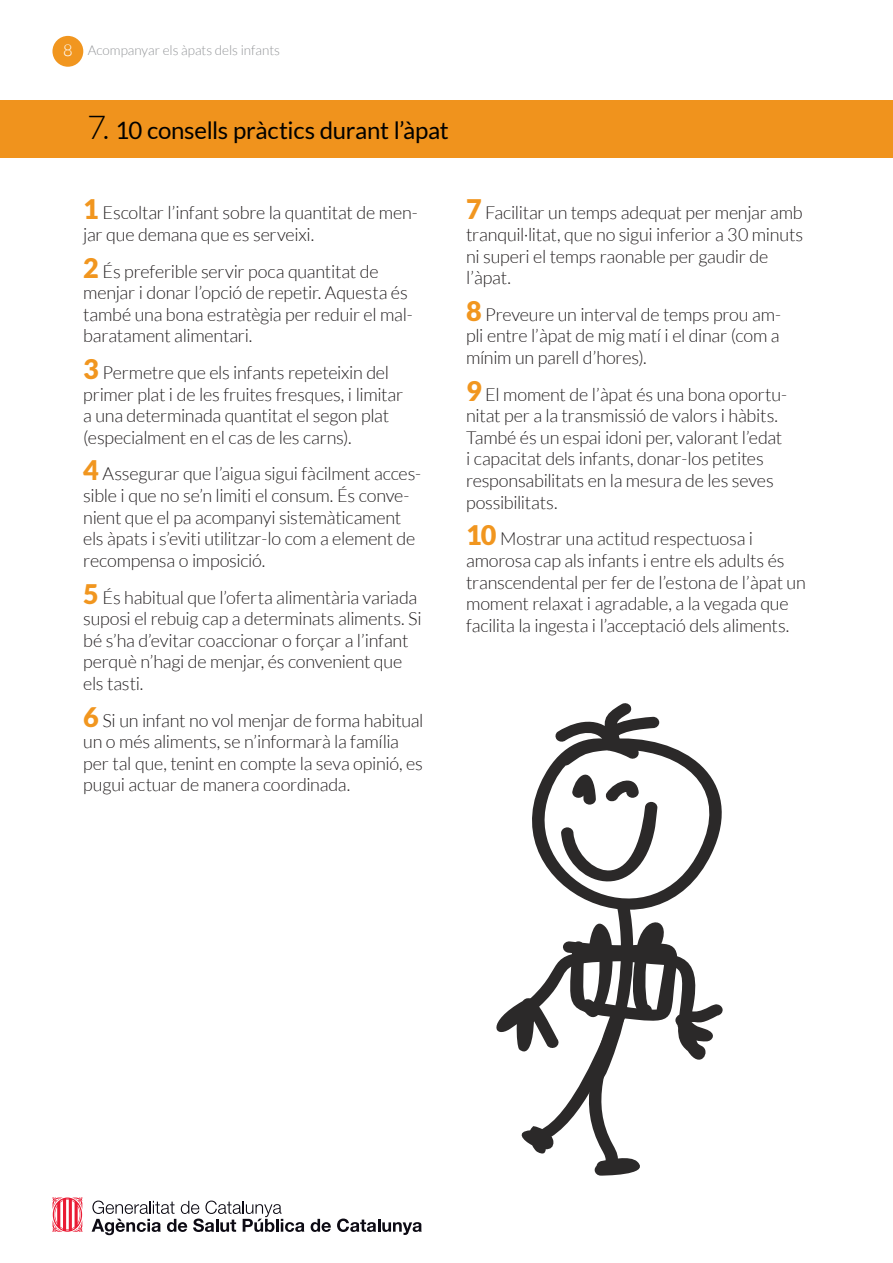
<style>
.page{position:relative;width:893px;height:1263px;background:#fff}
.page>*{position:absolute;margin:0;border:0;box-sizing:border-box;transform-origin:0 0}
.t1{font:24px "Lato";letter-spacing:-.015em;color:#000}
.t2{font:300 18px/21.6px "Lato";letter-spacing:-.015em;color:#231f20}
.t3{font:300 13.5px "Lato";color:#939598}
.s1{font-size:16.5px;color:#fff}
.s2{font-weight:300;font-size:33px}
.s3{font-weight:900;font-size:27px;color:#f1961f}
</style>
<div class="page">
<div style="left:52px;top:36px;width:31px;height:31px;background:#f1961f;border-radius:50%"></div>
<svg style="left:92px;top:1200px;width:212px;height:35px"></svg>
<svg style="left:311px;top:1219px;width:20px;height:13px"></svg>
<svg style="left:337px;top:1218px;width:85px;height:17px"></svg>
<svg style="left:52px;top:1197px;width:30px;height:35px"></svg>
<div style="left:0;top:100px;width:893px;height:58px;background:#f0931d"></div>
<svg style="left:553px;top:743px;width:144px;height:19px"></svg>
<svg style="left:555px;top:703px;width:104px;height:48px"></svg>
<svg style="left:496px;top:762px;width:227px;height:414px"></svg>
<p class="t3" style="left:63px;top:43px;width:218px"><span class="s1">8</span> Acompanyar els àpats dels infants</p>
<h1 class="t1" style="left:87px;top:117px;width:363px"><span class="s2">7.</span> 10 consells pràctics durant l’àpat</h1>
<p class="t2" style="left:83px;top:202px;width:336px"><span class="s3">1</span> Escoltar l’infant sobre la quantitat de men&shy;jar que demana que es serveixi.</p>
<p class="t2" style="left:83px;top:260px;width:331px"><span class="s3">2</span> És preferible servir poca quantitat de menjar i donar l’opció de repetir. Aquesta és també una bona estratègia per reduir el mal&shy;baratament alimentari.</p>
<p class="t2" style="left:83px;top:362px;width:322px"><span class="s3">3</span> Permetre que els infants repeteixin del primer plat i de les fruites fresques, i limitar a una determinada quantitat el segon plat (especialment en el cas de les carns).</p>
<p class="t2" style="left:83px;top:463px;width:339px"><span class="s3">4</span> Assegurar que l’aigua sigui fàcilment acces&shy;sible i que no se’n limiti el consum. És conve&shy;nient que el pa acompanyi sistemàticament els àpats i s’eviti utilitzar-lo com a element de recompensa o imposició.</p>
<p class="t2" style="left:83px;top:586px;width:340px"><span class="s3">5</span> És habitual que l’oferta alimentària variada suposi el rebuig cap a determinats aliments. Si bé s’ha d’evitar coaccionar o forçar a l’infant perquè n’hagi de menjar, és convenient que els tasti.</p>
<p class="t2" style="left:83px;top:709px;width:342px"><span class="s3">6</span> Si un infant no vol menjar de forma habitual un o més aliments, se n’informarà la família per tal que, tenint en compte la seva opinió, es pugui actuar de manera coordinada.</p>
<p class="t2" style="left:466px;top:202px;width:339px"><span class="s3">7</span> Facilitar un temps adequat per menjar amb tranquil·litat, que no sigui inferior a 30 minuts ni superi el temps raonable per gaudir de l’àpat.</p>
<p class="t2" style="left:466px;top:304px;width:317px;text-align:justify"><span class="s3">8</span> Preveure un interval de temps prou am&shy;pli entre l’àpat de mig matí i el dinar (com a mínim un parell d’hores).</p>
<p class="t2" style="left:466px;top:383px;width:323px"><span class="s3">9</span> El moment de l’àpat és una bona oportu&shy;nitat per a la transmissió de valors i hàbits.<br>També és un espai idoni per, valorant l’edat i capacitat dels infants, donar-los petites responsabilitats en la mesura de les seves possibilitats.</p>
<p class="t2" style="left:466px;top:528px;width:341px"><span class="s3">10</span> Mostrar una actitud respectuosa i amorosa cap als infants i entre els adults és transcendental per fer de l’estona de l’àpat un moment relaxat i agradable, a la vegada que facilita la ingesta i l’acceptació dels aliments.</p>
</div>
